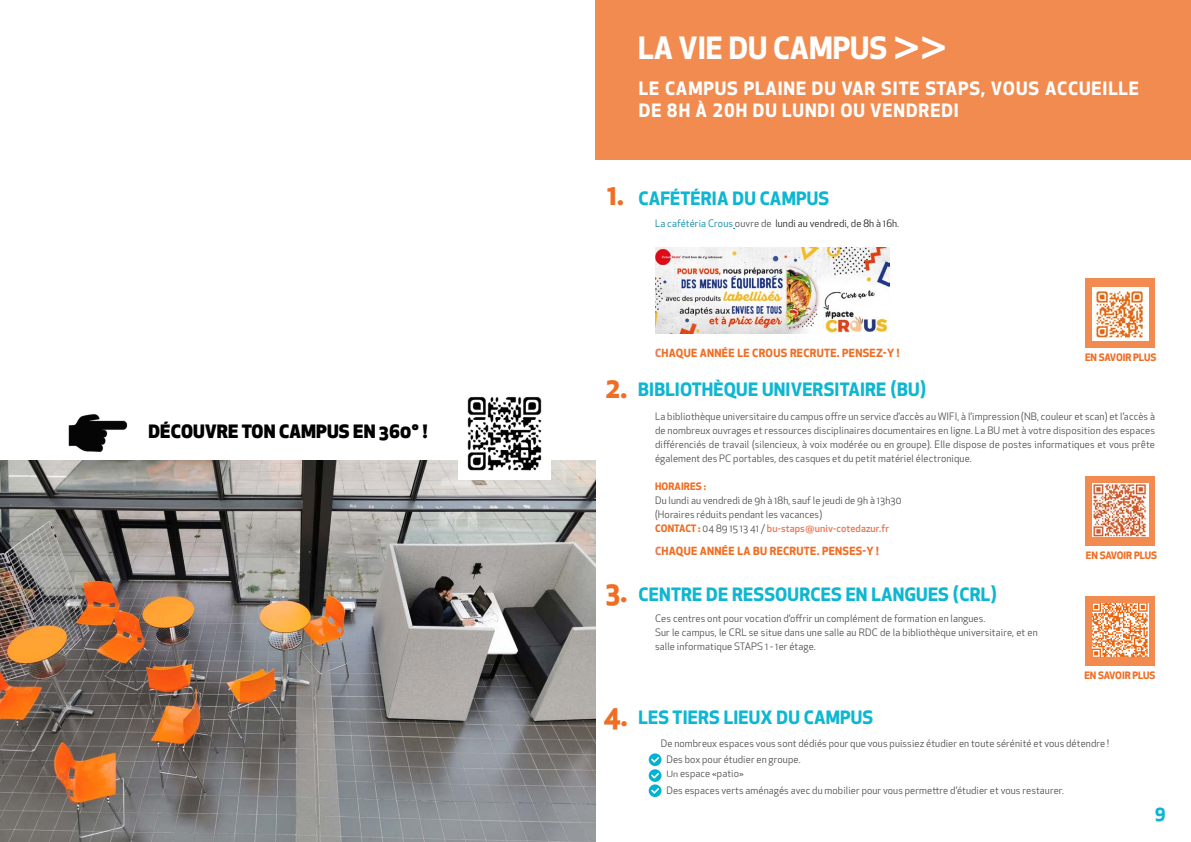
<style>
.page{position:relative;width:1191px;height:842px;background:#fff}
.page>*{position:absolute;margin:0;border:0;box-sizing:border-box;transform-origin:0 0}
.t1{font:700 30px "Apex New";color:#fff}
.t2{font:700 28px "Apex New";color:#ef6e24}
.t3{font:700 18px "Apex New";letter-spacing:.01em;color:#0db6d1}
.t4{font:700 18px/22px "Apex New";letter-spacing:.05em;color:#fff}
.t5{font:800 18px "Apex New";letter-spacing:.01em;color:#000001}
.t6{font:700 18px "Apex New";letter-spacing:.01em;color:#0db7d2}
.t7{font:700 18px "Apex New";color:#0db5d0}
.t8{font:700 11px "Apex New";letter-spacing:.025em;color:#ef6e24}
.t9{font:10px/14px "Apex New";letter-spacing:.01em;color:#4b4c4d}
.t10{font:10px "Apex New";letter-spacing:.01em;color:#231f20}
.t11{font:500 10px "Apex New";letter-spacing:.01em;color:#eb7853}
.t12{font:700 10px "Apex New";letter-spacing:-.01em;color:#ef6e24}
.t13{font:700 10px "Apex New";letter-spacing:.01em;color:#ef6e24}
.s1{color:#0085a3}
.s2{color:#505052}
.s3{color:#eb7853}
.s4{font-weight:700;color:#ef6e24}
.s5{font-weight:400;color:#4b4c4d}
.s6{font-size:8.5px}
</style>
<div class="page">
<div style="left:1085px;top:596px;width:70px;height:69px;background:#f28b4f"></div>
<div style="left:1085px;top:476px;width:69px;height:69px;background:#f28b4f"></div>
<div style="left:1085px;top:279px;width:70px;height:69px;background:linear-gradient(to right,#f28b4f,#f28b4f)"></div>
<img style="left:0;top:460px;width:595px;height:382px">
<div style="left:595px;top:0;width:596px;height:160px;background:#f28b4f"></div>
<img style="left:68px;top:414px;width:60px;height:38px">
<img style="left:655px;top:248px;width:234px;height:86px">
<img style="left:1092px;top:483px;width:56px;height:53px">
<img style="left:1092px;top:287px;width:56px;height:53px">
<img style="left:1092px;top:603px;width:56px;height:53px">
<svg style="left:648px;top:753px;width:13px;height:13px"></svg>
<svg style="left:651px;top:757px;width:8px;height:6px"></svg>
<svg style="left:648px;top:784px;width:13px;height:13px"></svg>
<svg style="left:651px;top:788px;width:8px;height:6px"></svg>
<svg style="left:648px;top:769px;width:13px;height:13px"></svg>
<svg style="left:651px;top:773px;width:8px;height:5px"></svg>
<img style="left:459px;top:397px;width:91px;height:82px">
<p class="t5" style="left:148px;top:419px;width:280px">DÉCOUVRE TON CAMPUS EN 360° !</p>
<p class="t1" style="left:638px;top:26px;width:310px">LA VIE DU CAMPUS &gt;&gt;</p>
<p class="t4" style="left:639px;top:76px;width:501px">LE CAMPUS PLAINE DU VAR SITE STAPS, VOUS ACCUEILLE<br>DE 8H À 20H DU LUNDI OU VENDREDI</p>
<p class="t2" style="left:607px;top:175px;width:18px">1.</p>
<p class="t3" style="left:638px;top:185px;width:192px">CAFÉTÉRIA DU CAMPUS</p>
<p class="t10" style="left:655px;top:217px;width:246px"><span class="s1">La cafétéria Crous</span> <span class="s2">ouvre de</span> lundi au vendredi, de 8h à 16h.</p>
<p class="t2" style="left:605px;top:367px;width:24px">2.</p>
<p class="t2" style="left:605px;top:571px;width:23px">3.</p>
<p class="t8" style="left:655px;top:345px;width:246px"><span class="s3">C</span>HAQUE ANNÉE LE CROUS RECRUTE. PENSEZ-Y !</p>
<p class="t12" style="left:1085px;top:350px;width:73px">EN SAVOIR PLUS</p>
<p class="t3" style="left:638px;top:377px;width:289px">BIBLIOTHÈQUE UNIVERSITAIRE (BU)</p>
<p class="t9" style="left:655px;top:409px;width:501px;text-align:justify">La bibliothèque universitaire du campus offre un service d’accès au WIFI, à l’impression (NB, couleur et scan) et l’accès à de nombreux ouvrages et ressources disciplinaires documentaires en ligne. La BU met à votre disposition des espaces différenciés de travail (silencieux, à voix modérée ou en groupe). Elle dispose de postes informatiques et vous prête également des PC portables, des casques et du petit matériel électronique.</p>
<p class="t13" style="left:655px;top:479px;width:53px">HORAIRES :</p>
<p class="t9" style="left:655px;top:493px;width:248px">Du lundi au vendredi de 9h à 18h, sauf le jeudi de 9h à 13h30</p>
<p class="t9" style="left:655px;top:507px;width:169px">(Horaires réduits pendant les vacances)</p>
<p class="t11" style="left:655px;top:521px;width:235px"><span class="s4">CONTACT :</span> <span class="s5">04 89 15 13 41 /</span> bu-staps@univ-cotedazur.fr</p>
<p class="t8" style="left:655px;top:543px;width:225px"><span class="s3">C</span>HAQUE ANNÉE LA BU RECRUTE. PENSES-Y !</p>
<p class="t12" style="left:1086px;top:548px;width:73px">EN SAVOIR PLUS</p>
<p class="t3" style="left:638px;top:582px;width:360px">CENTRE DE RESSOURCES EN LANGUES (CRL)</p>
<p class="t9" style="left:655px;top:612px;width:332px">Ces centres ont pour vocation d’offrir un complément de formation en langues.</p>
<p class="t9" style="left:655px;top:626px;width:384px">Sur le campus, le CRL se situe dans une salle au RDC de la bibliothèque universitaire, et en salle informatique STAPS 1 - 1er étage.</p>
<p class="t12" style="left:1084px;top:668px;width:73px">EN SAVOIR PLUS</p>
<p class="t2" style="left:603px;top:695px;width:26px">4.</p>
<p class="t6" style="left:638px;top:705px;width:236px">LES TIERS LIEUX DU CAMPUS</p>
<p class="t9" style="left:660px;top:736px;width:450px">De nombreux espaces vous sont dédiés pour que vous puissiez étudier en toute sérénité et vous détendre !</p>
<p class="t9" style="left:666px;top:753px;width:136px">Des box pour étudier en groupe.</p>
<p class="t9" style="left:666px;top:767px;width:79px"><span class="s6">Un</span> espace «patio»</p>
<p class="t9" style="left:666px;top:783px;width:399px">Des espaces verts aménagés avec du mobilier pour vous permettre d’étudier et vous restaurer.</p>
<p class="t7" style="left:1155px;top:800px;width:13px">9</p>
</div>
